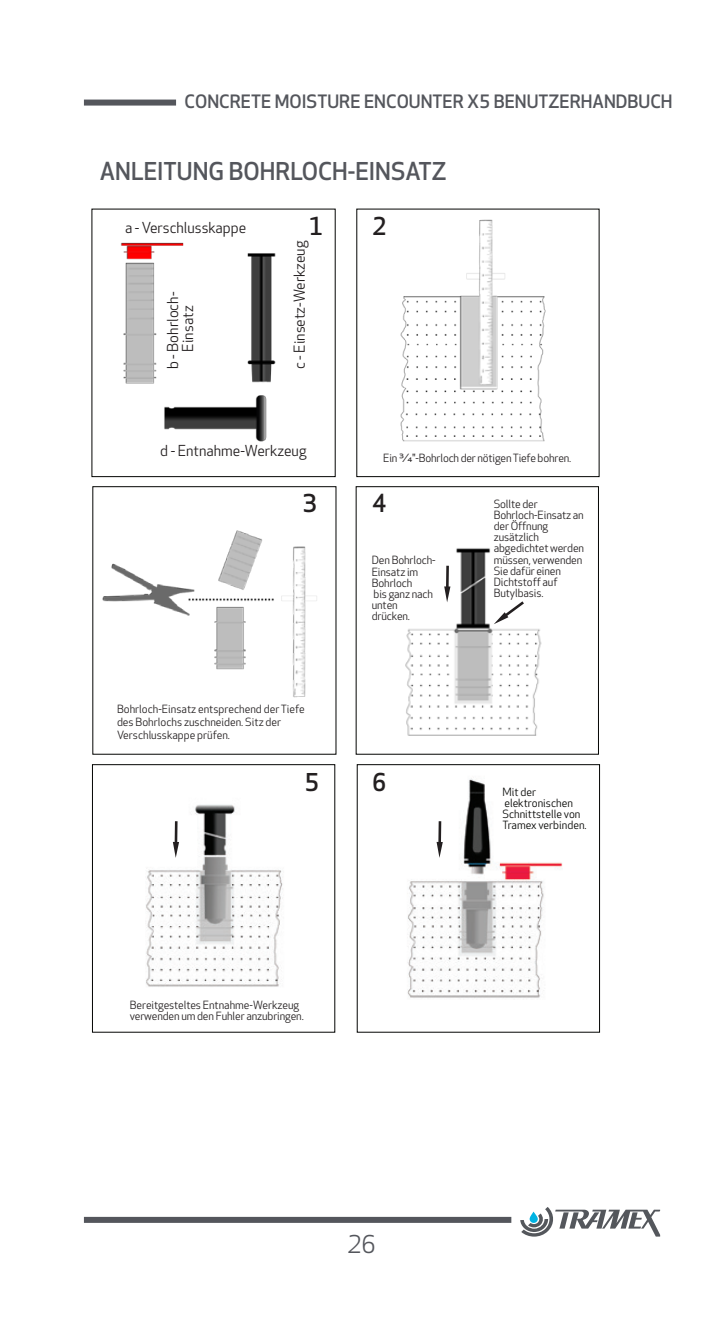
<style>
.page{position:relative;width:723px;height:1319px;background:#fff}
.page>*{position:absolute;margin:0;border:0;box-sizing:border-box;transform-origin:0 0}
.t1{font:500 24px "Apex New";color:#54565c}
.t2{font:500 24px "Apex New";color:#231f20}
.t3{font:24px "Apex New";color:#54565c}
.t4{font:500 18px "Apex New";color:#54565c}
.t5{font:14.7px/14.7px "Apex New";color:#231f20;text-align:center}
.t6{font:11.1px/11.1px "Apex New";letter-spacing:-.01em;color:#231f20}
.t7{font:11.1px/11.1px "Apex New";color:#040503}
</style>
<div class="page">
<div style="left:84px;top:1216px;width:427px;height:6px;background:#54565c"></div>
<div style="left:84px;top:99px;width:92px;height:6px;background:#54565c"></div>
<svg style="left:520px;top:1207px;width:140px;height:29px"></svg>
<img style="left:324px;top:527px;width:277px;height:240px">
<img style="left:400px;top:219px;width:146px;height:223px">
<img style="left:335px;top:767px;width:266px;height:264px">
<img style="left:92px;top:772px;width:265px;height:261px">
<div style="left:91px;top:208px;width:245px;height:269px;border:1px solid #040503"></div>
<div style="left:356px;top:486px;width:243px;height:268px;border:1px solid #040503"></div>
<div style="left:92px;top:764px;width:243px;height:268px;border:1px solid #040503"></div>
<div style="left:357px;top:764px;width:243px;height:268px;border:1px solid #040503"></div>
<img style="left:91px;top:208px;width:138px;height:202px">
<img style="left:200px;top:245px;width:76px;height:119px">
<img style="left:136px;top:364px;width:138px;height:78px">
<img style="left:92px;top:507px;width:181px;height:180px">
<img style="left:273px;top:528px;width:57px;height:193px">
<svg style="left:494px;top:601px;width:30px;height:23px"></svg>
<svg style="left:444px;top:565px;width:6px;height:37px"></svg>
<svg style="left:436px;top:821px;width:7px;height:36px"></svg>
<svg style="left:173px;top:821px;width:6px;height:36px"></svg>
<h2 class="t4" style="left:185px;top:91px;width:489px">CONCRETE MOISTURE ENCOUNTER X5 BENUTZERHANDBUCH</h2>
<p class="t1" style="left:100px;top:158px;width:348px">ANLEITUNG BOHRLOCH-EINSATZ</p>
<p class="t5" style="left:125px;top:220px;width:123px">a - Verschlusskappe</p>
<p class="t5" style="left:166px;top:369px;width:79px;rotate:-90deg">b - Bohrloch-<br>Einsatz</p>
<p class="t2" style="left:309px;top:212px;width:16px">1</p>
<p class="t2" style="left:372px;top:212px;width:16px">2</p>
<p class="t5" style="left:293px;top:369px;width:130px;rotate:-90deg">c - Einsetz-Werkzeug</p>
<p class="t5" style="left:160px;top:443px;width:148px">d - Entnahme-Werkzeug</p>
<p class="t6" style="left:383px;top:453px;width:189px">Ein ¾"-Bohrloch der nötigen Tiefe bohren.</p>
<p class="t2" style="left:303px;top:489px;width:16px">3</p>
<p class="t2" style="left:372px;top:489px;width:16px">4</p>
<p class="t6" style="left:117px;top:702px;width:189px;line-height:12.9px">Bohrloch-Einsatz entsprechend der Tiefe des Bohrlochs zuschneiden. Sitz der<br>Verschlusskappe prüfen.</p>
<p class="t6" style="left:372px;top:555px;width:65px">Den Bohrloch-<br>Einsatz im<br>Bohrloch<br>bis ganz nach unten drücken.</p>
<p class="t2" style="left:305px;top:768px;width:16px">5</p>
<p class="t2" style="left:372px;top:768px;width:16px">6</p>
<p class="t6" style="left:494px;top:499px;width:92px">Sollte der<br>Bohrloch-Einsatz an der Öffnung zusätzlich abgedichtet werden müssen, verwenden<br>Sie dafür einen<br>Dichtstoff auf<br>Butylbasis.</p>
<p class="t7" style="left:502px;top:786px;width:86px">Mit der elektronischen<br>Schnittstelle von<br>Tramex verbinden.</p>
<p class="t6" style="left:130px;top:999px;width:175px">Bereitgesteltes Entnahme-Werkzeug verwenden um den Fuhler anzubringen.</p>
<h1 class="t3" style="left:347px;top:1230px;width:30px">26</h1>
</div>
